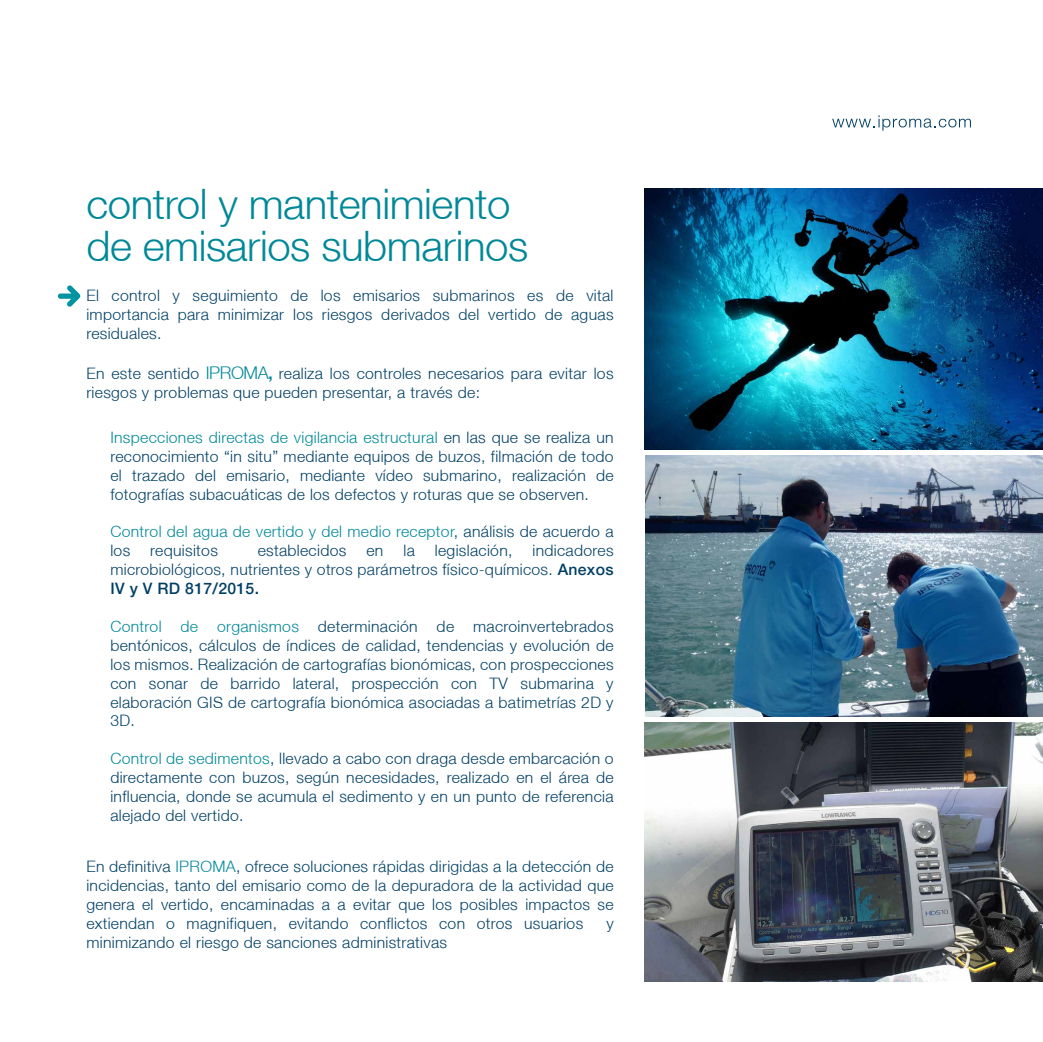
<style>
.page{position:relative;width:1043px;height:1042px;background:#fff}
.page>*{position:absolute;margin:0;border:0;box-sizing:border-box;transform-origin:0 0}
.t1{font:300 42px/42px "Helvetica Neue";letter-spacing:-.01em;color:#008898}
.t2{font:300 15.75px/18.9px "Helvetica Neue";letter-spacing:.02em;color:#004065;text-align:justify}
.t3{font:300 15.75px/18.9px "Helvetica Neue";letter-spacing:.02em;color:#008898}
.s1{font-size:17.5px;color:#008898}
.s2{font-weight:500;font-size:17.5px;color:#008898}
.s3{color:#008898}
.s4{color:#004065}
.s5{font-weight:500}
</style>
<div class="page">
<img style="left:645px;top:722px;width:398px;height:259px">
<img style="left:645px;top:455px;width:398px;height:261px">
<img style="left:644px;top:188px;width:399px;height:262px">
<svg style="left:58px;top:285px;width:23px;height:22px"></svg>
<svg style="left:832px;top:115px;width:139px;height:16px"></svg>
<h1 class="t1" style="left:86px;top:183px;width:443px">control y mantenimiento de emisarios submarinos</h1>
<p class="t2" style="left:86px;top:286px;width:529px">El control y seguimiento de los emisarios submarinos es de vital importancia para minimizar los riesgos derivados del vertido de aguas residuales.</p>
<p class="t2" style="left:86px;top:363px;width:529px">En este sentido <span class="s1">IPROMA</span><span class="s2">,</span> realiza los controles necesarios para evitar los riesgos y problemas que pueden presentar, a través de:</p>
<p class="t2" style="left:110px;top:427px;width:505px"><span class="s3">Inspecciones directas de vigilancia estructural</span> en las que se realiza un reconocimiento “in situ” mediante equipos de buzos, filmación de todo el trazado del emisario, mediante vídeo submarino, realización de fotografías subacuáticas de los defectos y roturas que se observen.</p>
<p class="t3" style="left:110px;top:522px;width:505px">Control del agua de vertido y del medio receptor<span class="s4">, análisis de acuerdo a los</span></p>
<p class="t2" style="left:150px;top:541px;width:69px">requisitos</p>
<p class="t2" style="left:258px;top:541px;width:90px">establecidos</p>
<p class="t2" style="left:366px;top:541px;width:18px">en</p>
<p class="t2" style="left:403px;top:541px;width:13px">la</p>
<p class="t2" style="left:435px;top:541px;width:79px">legislación,</p>
<p class="t2" style="left:110px;top:541px;width:505px;text-indent:422px">indicadores microbiológicos, nutrientes y otros parámetros físico-químicos. <span class="s5">Anexos IV y V RD 817/2015.</span></p>
<p class="t2" style="left:110px;top:616px;width:505px"><span class="s3">Control de organismos</span> determinación de macroinvertebrados bentónicos, cálculos de índices de calidad, tendencias y evolución de los mismos. Realización de cartografías bionómicas, con prospecciones con sonar de barrido lateral, prospección con TV submarina y elaboración GIS de cartografía bionómica asociadas a batimetrías 2D y 3D.</p>
<p class="t2" style="left:110px;top:749px;width:505px"><span class="s3">Control de sedimentos</span>, llevado a cabo con draga desde embarcación o directamente con buzos, según necesidades, realizado en el área de influencia, donde se acumula el sedimento y en un punto de referencia alejado del vertido.</p>
<p class="t2" style="left:86px;top:857px;width:529px">En definitiva <span class="s3">IPROMA</span>, ofrece soluciones rápidas dirigidas a la detección de incidencias, tanto del emisario como de la depuradora de la actividad que genera el vertido, encaminadas a a evitar que los posibles impactos se extiendan o magnifiquen, evitando conflictos con otros usuarios</p>
<p class="t2" style="left:606px;top:913px;width:9px">y</p>
<p class="t2" style="left:86px;top:932px;width:362px">minimizando el riesgo de sanciones administrativas</p>
</div>
